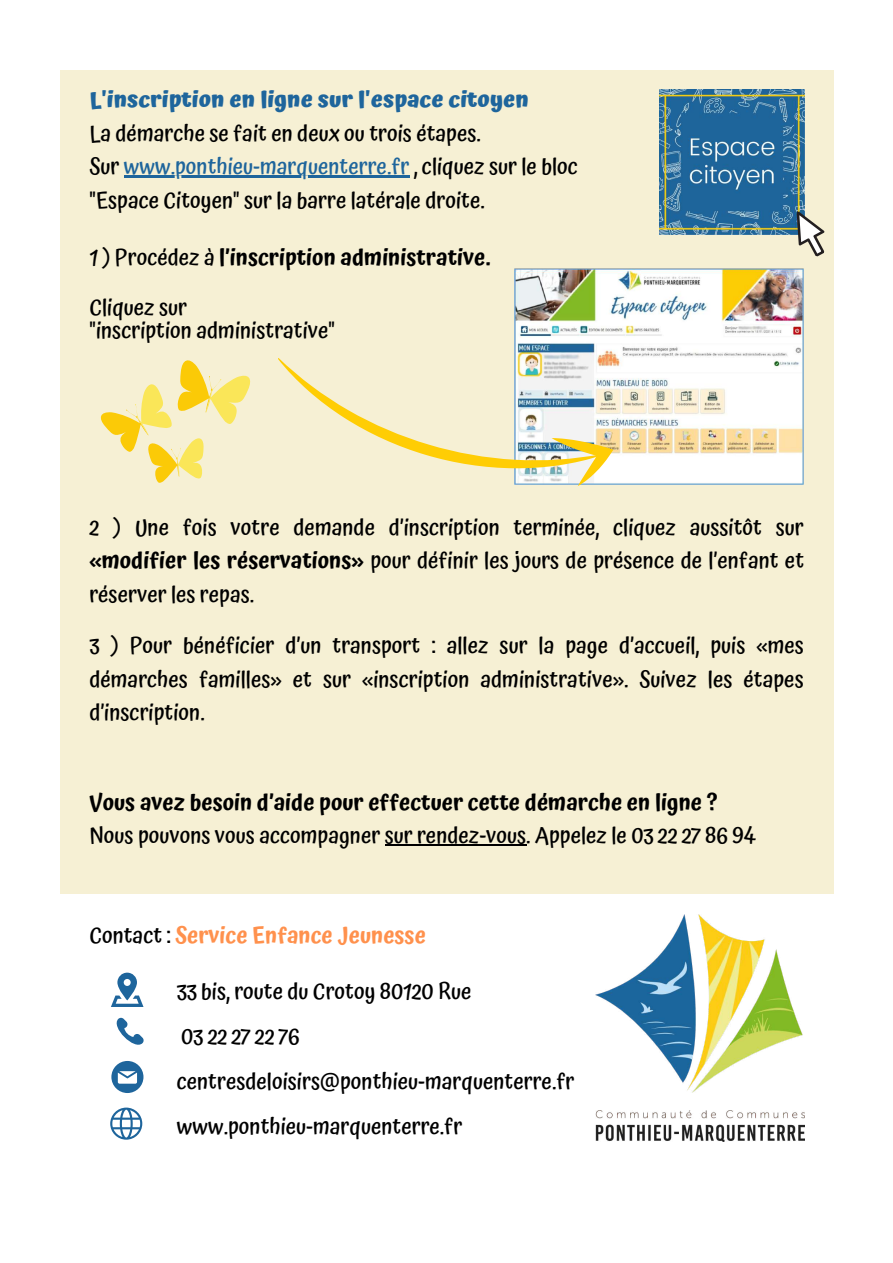
<style>
.page{position:relative;width:893px;height:1263px;background:#fff}
.page>*{position:absolute;margin:0;border:0;box-sizing:border-box;transform-origin:0 0}
.t1{font:500 22.5px/33.8px "Atma";color:#000}
.t2{font:600 22.5px "Atma";color:#000}
.t3{font:700 22.5px "Atma";color:#1e659c}
.t4{font:600 22.5px "Atma";color:#ff914d}
.s1{color:#1e659c}
.s2{font-weight:500}
.s3{font-weight:600}
.s4{font-weight:500;color:#000}
</style>
<div class="page">
<div style="left:60px;top:71px;width:773px;height:823px;background:#f6f0d4"></div>
<hr style="left:124px;top:176px;width:285px;height:2px;background:#1e659c">
<hr style="left:385px;top:844px;width:141px;height:2px;background:#000">
<img style="left:514px;top:268px;width:290px;height:216px">
<svg style="left:278px;top:320px;width:324px;height:165px"></svg>
<svg style="left:538px;top:425px;width:75px;height:61px;background:#e5deb1"></svg>
<svg style="left:116px;top:1017px;width:28px;height:28px"></svg>
<svg style="left:111px;top:1061px;width:32px;height:32px"></svg>
<svg style="left:110px;top:1107px;width:32px;height:33px"></svg>
<svg style="left:111px;top:973px;width:32px;height:34px"></svg>
<img style="left:595px;top:914px;width:209px;height:227px">
<img style="left:659px;top:89px;width:145px;height:146px">
<svg style="left:786px;top:211px;width:39px;height:46px"></svg>
<svg style="left:100px;top:360px;width:151px;height:123px"></svg>
<p class="t3" style="left:89px;top:86px;width:441px">L'inscription en ligne sur l'espace citoyen</p>
<p class="t1" style="left:89px;top:116px;width:490px">La démarche se fait en deux ou trois étapes.<br>Sur <span class="s1">www.ponthieu-marquenterre.fr</span> , cliquez sur le bloc "Espace Citoyen" sur la barre latérale droite.</p>
<p class="t2" style="left:89px;top:244px;width:403px"><span class="s2">1 ) Procédez à</span> l’inscription administrative.</p>
<p class="t1" style="left:89px;top:296px;width:247px;line-height:22.5px">Cliquez sur<br>"inscription administrative"</p>
<p class="t1" style="left:89px;top:510px;width:716px;text-align:justify">2 ) Une fois votre demande d’inscription terminée, cliquez aussitôt sur <span class="s3">«modifier les réservations»</span> pour définir les jours de présence de l’enfant et réserver les repas.</p>
<p class="t1" style="left:89px;top:628px;width:716px;text-align:justify">3 ) Pour bénéficier d’un transport : allez sur la page d’accueil, puis «mes démarches familles» et sur «inscription administrative». Suivez les étapes d’inscription.</p>
<p class="t2" style="left:89px;top:789px;width:630px">Vous avez besoin d’aide pour effectuer cette démarche en ligne ?</p>
<p class="t1" style="left:89px;top:818px;width:668px">Nous pouvons vous accompagner sur rendez-vous. Appelez le 03 22 27 86 94</p>
<p class="t4" style="left:89px;top:922px;width:338px"><span class="s4">Contact :</span> Service Enfance Jeunesse</p>
<p class="t1" style="left:177px;top:969px;width:399px;line-height:45px">33 bis, route du Crotoy 80120 Rue<br>03 22 27 22 76 centresdeloisirs@ponthieu-marquenterre.fr www.ponthieu-marquenterre.fr</p>
</div>
